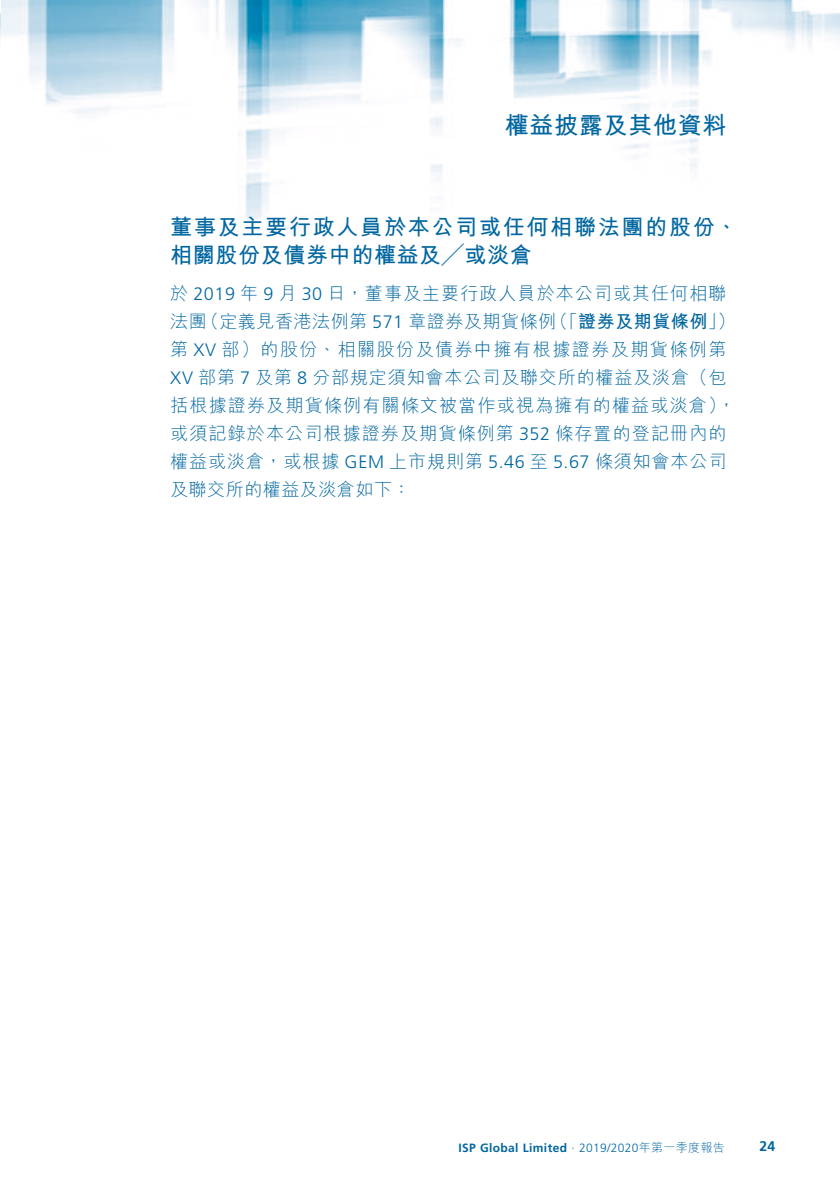
<style>
.page{position:relative;width:840px;height:1191px;background:#fff}
.page>*{position:absolute;margin:0;border:0;box-sizing:border-box;transform-origin:0 0}
.t1{font:700 24px "M Hei HK";letter-spacing:.03em;color:#0066a0}
._01_H1{font:700 22px/28px "M Hei HK";letter-spacing:.08em;color:#0066a0}
._00_Body_Text{font:300 18px/28px "M Hei HK";letter-spacing:.06em;color:#0066a0}
._00_Body_Text-2{font:300 18px "M Hei HK";letter-spacing:.03em;color:#0066a0}
.t2{font:700 14px "Frutiger LT Std";color:#0066a0}
.t3{font:700 12px "Frutiger LT Std";letter-spacing:.03em;color:#0066a0}
.s1{font-family:"Frutiger LT Std"}
.s2{font-weight:700}
.s3{font-weight:300}
.s4{font-family:"M Hei HK";font-weight:300}
</style>
<div class="page">
<img style="left:0;top:0;width:839px;height:228px">
<h1 class="t1" style="left:504px;top:107px;width:223px">權益披露及其他資料</h1>
<p class="_01_H1" style="left:170px;top:211px;width:568px">董事及主要行政人員於本公司或任何相聯法團的股份、相關股份及債券中的權益及╱或淡倉</p>
<p class="_00_Body_Text" style="left:550px;top:279px;width:186px;text-indent:-380px">於 <span class="s1">2019</span> 年 <span class="s1">9</span> 月 <span class="s1">30</span> 日，董事及主要行政人員於本公司或其任何相聯（「<span class="s2">證券及期貨條例</span> (「</p>
<p class="_00_Body_Text-2" style="left:201px;top:312px;width:356px">（定義見香港法例第 <span class="s1">571</span> 章證券及期貨條例</p>
<p class="_00_Body_Text" style="left:170px;top:307px;width:566px">法團<br>第 <span class="s1">XV</span> 部）的股份、相關股份及債券中擁有根據證券及期貨條例第<br><span class="s1">XV</span> 部第 <span class="s1">7</span> 及第 <span class="s1">8</span> 分部規定須知會本公司及聯交所的權益及淡倉（包括根據證券及期貨條例有關條文被當作或視為擁有的權益或淡倉，(或須記錄於本公司根據證券及期貨條例第 <span class="s1">352</span> 條存置的登記冊內的權益或淡倉，或根據 <span class="s1">GEM</span> 上市規則第 <span class="s1">5.46</span> 至 <span class="s1">5.67</span> 條須知會本公司及聯交所的權益及淡倉如下：</p>
<p class="t3" style="left:458px;top:1140px;width:268px">ISP Global Limited <span class="s3">· 2019/2020</span><span class="s4">年第一季度報告</span></p>
<p class="t2" style="left:759px;top:1138px;width:17px">24</p>
</div>
